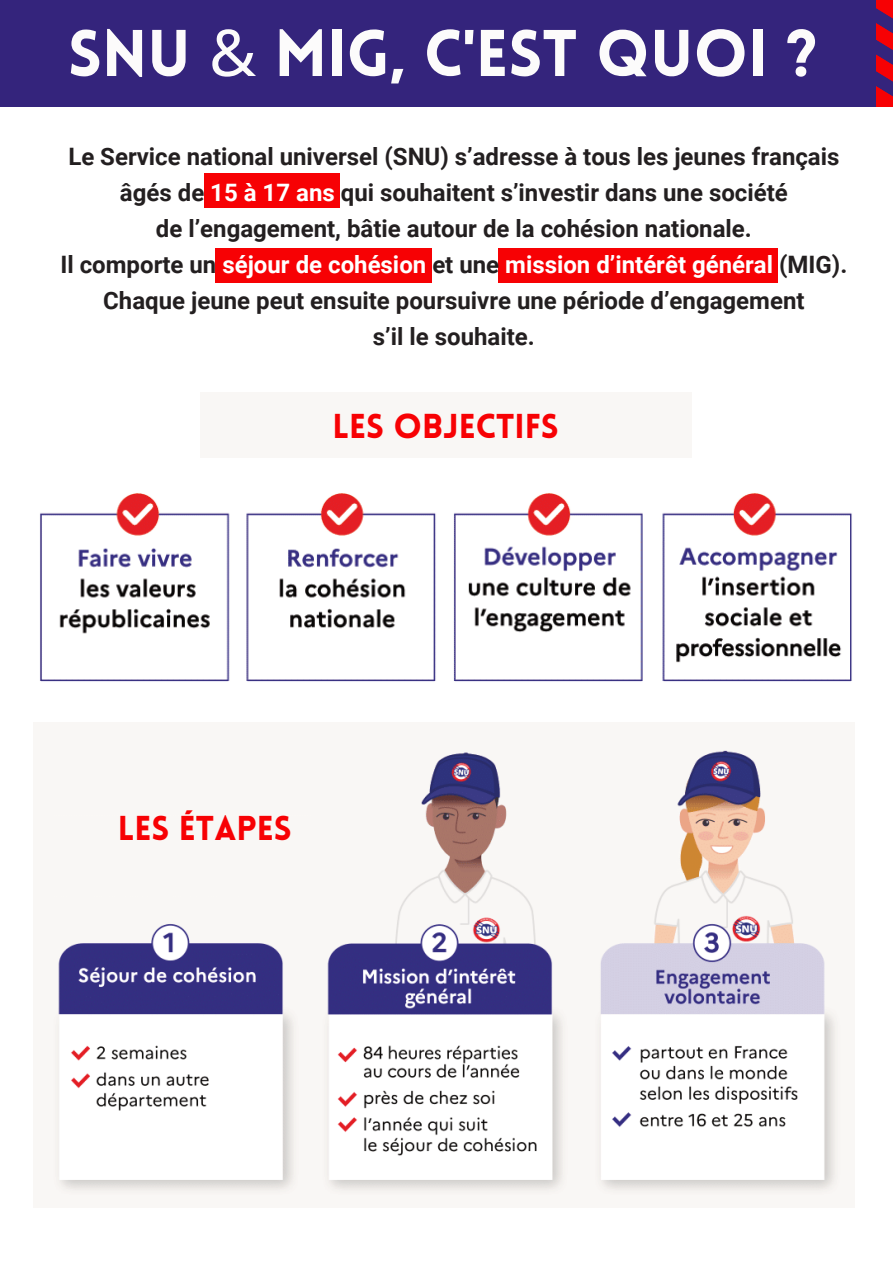
<style>
.page{position:relative;width:893px;height:1263px;background:#fff}
.page>*{position:absolute;margin:0;border:0;box-sizing:border-box;transform-origin:0 0}
.t1{font:900 64.5px "Lovelo";color:#fcfbfb}
.t2{font:900 33.75px "Lovelo";color:#f70104}
.t3{font:700 24px/36px "Roboto";color:#231f20;text-align:center}
.s1{font-family:"Noto Sans";font-weight:400}
.s2{color:#fff}
</style>
<div class="page">
<div style="left:0;top:0;width:893px;height:107px;background:#34247c"></div>
<div style="left:205px;top:173px;width:135px;height:35px;background:#f70104"></div>
<div style="left:216px;top:248px;width:216px;height:35px;background:#f70104"></div>
<div style="left:499px;top:248px;width:279px;height:35px;background:#f70104"></div>
<img style="left:40px;top:493px;width:812px;height:189px">
<img style="left:53px;top:750px;width:788px;height:445px">
<div style="left:200px;top:392px;width:491px;height:66px;background:#f9f7f5"></div>
<svg style="left:876px;top:0;width:17px;height:107px"></svg>
<h1 class="t1" style="left:68px;top:28px;width:750px">SNU <span class="s1">&amp;</span> MIG, C'EST QUOI ?</h1>
<p class="t3" style="left:60px;top:138px;width:788px">Le Service national universel (SNU) s’adresse à tous les jeunes français âgés de <span class="s2">15 à 17 ans</span> qui souhaitent s’investir dans une société<br>de l’engagement, bâtie autour de la cohésion nationale.<br>Il comporte un <span class="s2">séjour de cohésion</span> et une <span class="s2">mission d’intérêt général</span> (MIG).<br>Chaque jeune peut ensuite poursuivre une période d’engagement<br>s’il le souhaite.</p>
<h2 class="t2" style="left:332px;top:412px;width:228px">LES OBJECTIFS</h2>
<h2 class="t2" style="left:118px;top:814px;width:175px">LES ÉTAPES</h2>
</div>
